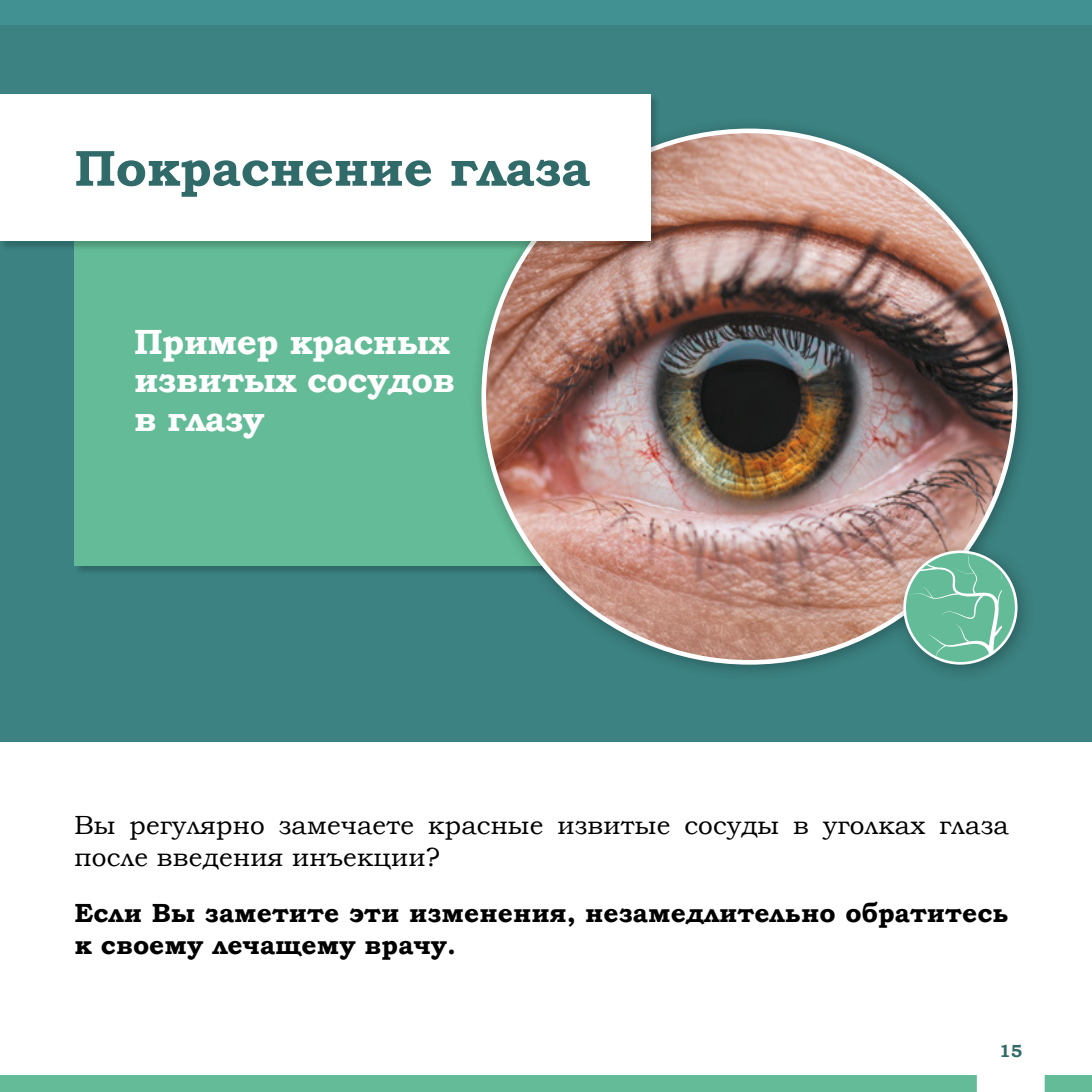
<style>
.page{position:relative;width:1092px;height:1092px;background:#fff}
.page>*{position:absolute;margin:0;border:0;box-sizing:border-box;transform-origin:0 0}
.t1{font:700 50.75px "Bookman Old Style";letter-spacing:-.01em;color:#306a69}
.t2{font:700 35px/38.5px "Bookman Old Style";letter-spacing:-.02em;color:#fff}
.t3{font:26.25px/31.5px "Bookman Old Style";letter-spacing:.01em;color:#000}
.t4{font:700 26.25px/31.5px "Bookman Old Style";color:#000}
.t5{font:700 17.5px "Bookman Old Style";color:#306a69}
</style>
<div class="page">
<div style="left:0;top:25px;width:1091px;height:717px;background:#3c8282"></div>
<div style="left:74px;top:206px;width:546px;height:360px;background:#63bb97"></div>
<div style="left:470px;top:117px;width:564px;height:564px;background:#000;opacity:.3"></div>
<img style="left:484px;top:131px;width:531px;height:531px;border-radius:266px">
<div style="left:890px;top:537px;width:145px;height:146px;background:#000;opacity:.3"></div>
<div style="left:904px;top:551px;width:112px;height:112px;background:#63bb97;border-radius:50%"></div>
<svg style="left:904px;top:551px;width:97px;height:112px"></svg>
<div style="left:903px;top:550px;width:114px;height:114px;border:3px solid #fff;border-radius:50%"></div>
<div style="left:0;top:95px;width:659px;height:155px;background:#000;opacity:.2"></div>
<div style="left:0;top:94px;width:650px;height:147px;background:#fff"></div>
<div style="left:0;top:0;width:1091px;height:25px;background:#429192"></div>
<div style="left:1044px;top:1074px;width:47px;height:17px;background:#63bb97"></div>
<div style="left:0;top:1074px;width:976px;height:17px;background:#63bb97"></div>
<h1 class="t1" style="left:74px;top:132px;width:517px">Покраснение глаза</h1>
<h2 class="t2" style="left:134px;top:322px;width:323px">Пример красных извитых сосудов в глазу</h2>
<p class="t3" style="left:74px;top:809px;width:935px">Вы регулярно замечаете красные извитые сосуды в уголках глаза после введения инъекции?</p>
<p class="t4" style="left:74px;top:897px;width:935px">Если Вы заметите эти изменения, незамедлительно обратитесь к своему лечащему врачу.</p>
<p class="t5" style="left:999px;top:1037px;width:25px">15</p>
</div>
